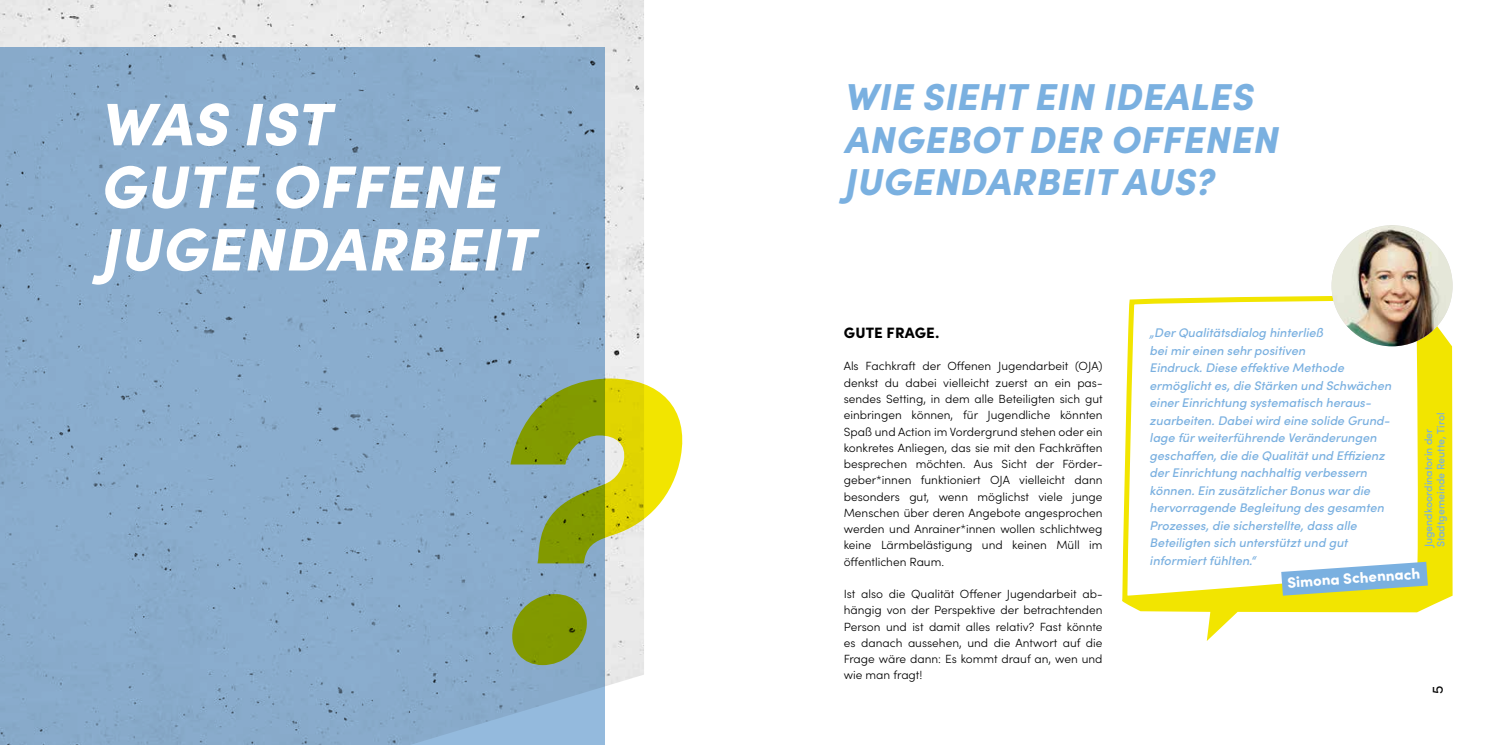
<style>
.page{position:relative;width:1489px;height:745px;background:#fff}
.page>*{position:absolute;margin:0;border:0;box-sizing:border-box;transform-origin:0 0}
.t1{font:italic 900 60px/62.5px "Sofia Pro";letter-spacing:.01em;color:#fff}
.t2{font:italic 900 37.5px/42.5px "Sofia Pro";letter-spacing:.01em;color:#7ab0e0}
.t3{font:900 15px "Sofia Pro";color:#fff}
.t4{font:900 15px "Sofia Pro";letter-spacing:.01em;color:#000}
.t5{font:15px "Sofia Pro";color:#000}
.t6{font:italic 500 12.5px/17.5px "Sofia Pro";color:#7ab0e0}
.t7{font:300 11.88px/16.2px "Sofia Pro";color:#000;text-align:justify}
.t8{font:500 10.62px/12.5px "Sofia Pro";color:#7ab0e0}
</style>
<div class="page">
<div style="left:0;top:0;width:644px;height:686px;background:#eaeaea"></div>
<div style="left:0;top:47px;width:605px;height:697px;background:#8aadce"></div>
<svg style="left:1125px;top:299px;width:327px;height:341px;fill:#f2e500"></svg>
<svg style="left:1122px;top:296px;width:302px;height:307px"></svg>
<svg style="left:1281px;top:561px;width:146px;height:34px"></svg>
<img style="left:1331px;top:225px;width:121px;height:121px;border-radius:60px">
<svg style="left:509px;top:378px;width:174px;height:286px"></svg>
<h1 class="t1" style="left:100px;top:87px;width:435px">WAS IST<br>GUTE OFFENE<br>JUGENDARBEIT</h1>
<h2 class="t2" style="left:843px;top:72px;width:435px">WIE SIEHT EIN IDEALES<br>ANGEBOT DER OFFENEN<br>JUGENDARBEIT AUS?</h2>
<p class="t4" style="left:843px;top:320px;width:97px">GUTE FRAGE.</p>
<p class="t7" style="left:843px;top:357px;width:260px">Als Fachkraft der Offenen Jugendarbeit (OJA) denkst du dabei vielleicht zuerst an ein pas&shy;sendes Setting, in dem alle Beteiligten sich gut einbringen können, für Jugendliche könnten Spaß und Action im Vordergrund stehen oder ein konkretes Anliegen, das sie mit den Fachkräften besprechen möchten. Aus Sicht der Förder&shy;geber*innen funktioniert OJA vielleicht dann besonders gut, wenn möglichst viele junge Menschen über deren Angebote angesprochen werden und Anrainer*innen wollen schlichtweg keine Lärmbelästigung und keinen Müll im öffentlichen Raum.</p>
<p class="t7" style="left:843px;top:584px;width:260px">Ist also die Qualität Offener Jugendarbeit ab&shy;hängig von der Perspektive der betrachtenden Person und ist damit alles relativ? Fast könnte es danach aussehen, und die Antwort auf die Frage wäre dann: Es kommt drauf an, wen und wie man fragt!</p>
<p class="t6" style="left:1149px;top:323px;width:243px">„Der Qualitätsdialog hinterließ<br>bei mir einen sehr positiven<br>Eindruck. Diese effektive Methode ermöglicht es, die Stärken und Schwächen einer Einrichtung systematisch heraus&shy;zuarbeiten. Dabei wird eine solide Grund&shy;lage für weiterführende Veränderungen geschaffen, die die Qualität und Effizienz der Einrichtung nachhaltig verbessern können. Ein zusätzlicher Bonus war die hervorragende Begleitung des gesamten Prozesses, die sicherstellte, dass alle Beteiligten sich unterstützt und gut informiert fühlten.“</p>
<p class="t8" style="left:1421px;top:547px;width:136px;rotate:-90deg">Jugendkoordinatorin der<br>Stadtgemeinde Reutte, Tirol</p>
<p class="t3" style="left:1286px;top:570px;width:135px;rotate:-4deg">Simona Schennach</p>
<p class="t5" style="left:1426px;top:693px;width:10px;rotate:-90deg">5</p>
</div>
